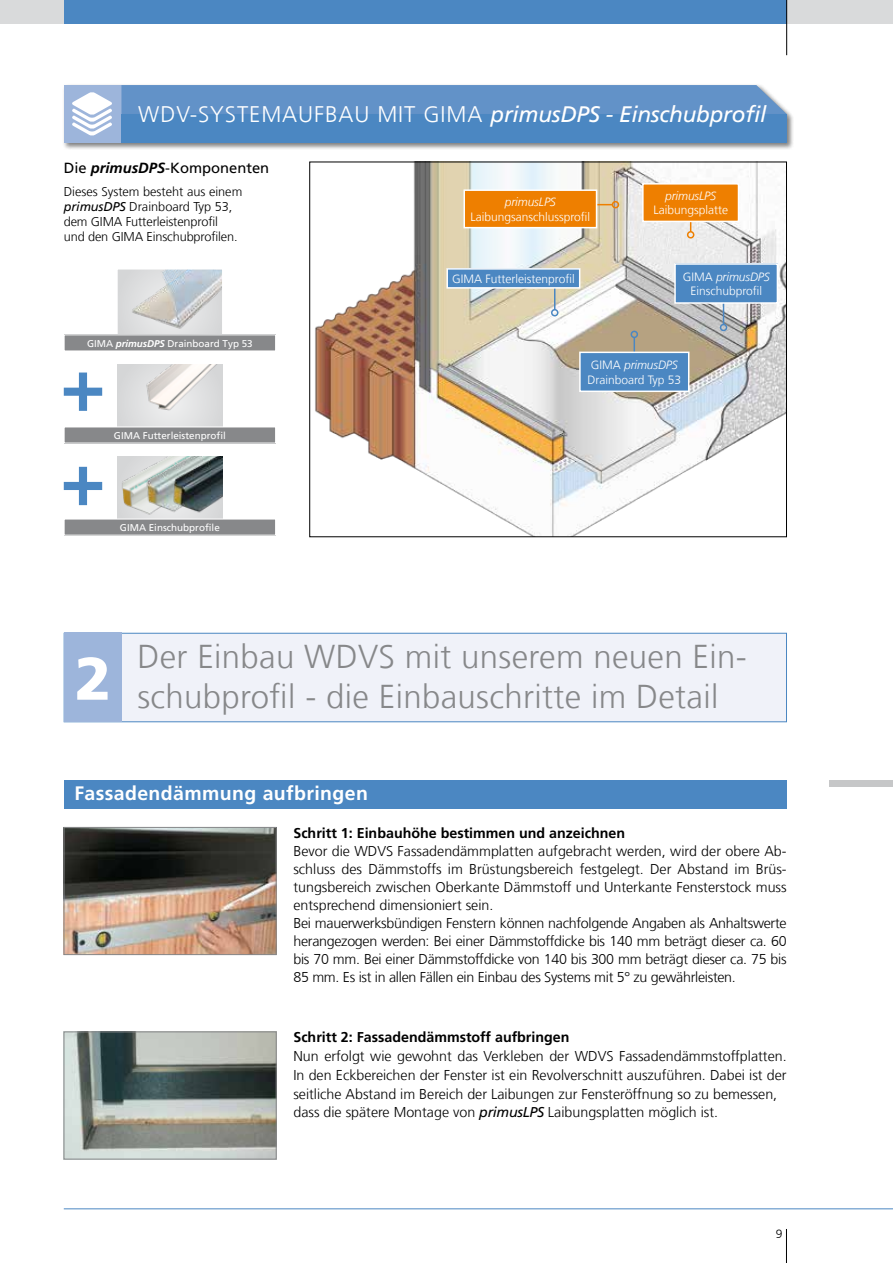
<style>
.page{position:relative;width:893px;height:1263px;background:#fff}
.page>*{position:absolute;margin:0;border:0;box-sizing:border-box;transform-origin:0 0}
.t1{font:300 33px/39.6px "Frutiger LT Com";letter-spacing:.01em;color:#87888a}
.t2{font:italic 22.5px "Frutiger LT Com";letter-spacing:-.01em;color:#fff}
.t3{font:700 19.5px "Frutiger LT Com";letter-spacing:.02em;color:#fff}
.t4{font:14.7px "Frutiger LT Com";color:#000}
.t5{font:300 14.25px/18px "Frutiger LT Com";letter-spacing:-.02em;color:#000}
.t6{font:300 14.25px/18.8px "Frutiger LT Com";color:#000}
.t7{font:700 14.25px "Frutiger LT Com";color:#000}
.t8{font:300 12.75px/15px "Frutiger LT Com";letter-spacing:-.01em;color:#000}
.t9{font:300 12px/14.4px "Frutiger LT Com";color:#fff;text-align:center}
.t10{font:italic 300 12px "Frutiger LT Com";letter-spacing:-.01em;color:#fff}
.t11{font:300 12px "Frutiger LT Com";color:#000}
.t12{font:9.75px "Frutiger LT Com";color:#fff}
.s1{font-weight:300;font-style:normal}
.s2{font-weight:700;font-style:italic}
.s3{font-weight:400;font-style:italic}
.s4{font-style:italic}
</style>
<div class="page">
<hr style="left:64px;top:1208px;width:829px;height:1px;background:#4b87c2">
<hr style="left:786px;top:1229px;width:1px;height:34px;background:#000">
<div style="left:0;top:0;width:893px;height:23px;background:#d9dadb"></div>
<div style="left:64px;top:0;width:723px;height:23px;background:#4b87c2"></div>
<hr style="left:786px;top:0;width:1px;height:55px;background:#000">
<div style="left:64px;top:780px;width:723px;height:28px;background:#4b87c2"></div>
<div style="left:829px;top:780px;width:64px;height:7px;background:#c6c7c8"></div>
<img style="left:66px;top:829px;width:208px;height:124px">
<div style="left:64px;top:827px;width:212px;height:128px;border:1px solid #87888a"></div>
<svg style="left:64px;top:467px;width:38px;height:38px"></svg>
<svg style="left:64px;top:372px;width:38px;height:39px"></svg>
<img style="left:117px;top:364px;width:106px;height:62px">
<img style="left:117px;top:456px;width:106px;height:63px">
<div style="left:64px;top:427px;width:212px;height:16px;background:#87888a"></div>
<div style="left:64px;top:519px;width:212px;height:16px;background:#87888a"></div>
<div style="left:64px;top:519px;width:212px;height:16px;border:1px solid #fff"></div>
<img style="left:119px;top:271px;width:102px;height:63px">
<div style="left:117px;top:269px;width:106px;height:76px;border:1px solid #fff"></div>
<div style="left:64px;top:335px;width:212px;height:16px;background:#87888a"></div>
<div style="left:64px;top:334px;width:212px;height:17px;border:1px solid #fff"></div>
<img style="left:315px;top:164px;width:470px;height:371px">
<svg style="left:723px;top:304px;width:1px;height:20px"></svg>
<div style="left:720px;top:324px;width:7px;height:7px;border:2px solid #4b87c2;border-radius:50%"></div>
<svg style="left:554px;top:289px;width:1px;height:20px"></svg>
<div style="left:551px;top:309px;width:7px;height:7px;border:2px solid #4b87c2;border-radius:50%"></div>
<div style="left:675px;top:264px;width:102px;height:39px;background:#4b87c2"></div>
<div style="left:674px;top:263px;width:104px;height:41px;border:2px solid #fff"></div>
<div style="left:447px;top:269px;width:133px;height:19px;background:#4b87c2"></div>
<div style="left:446px;top:268px;width:134px;height:21px;border:2px solid #fff"></div>
<div style="left:687px;top:231px;width:7px;height:8px;border:2px solid #ee7f00;border-radius:50%"></div>
<div style="left:643px;top:184px;width:95px;height:37px;background:#ee7f00"></div>
<div style="left:642px;top:183px;width:97px;height:39px;border:2px solid #fff"></div>
<hr style="left:634px;top:337px;width:1px;height:30px;background:#4b87c2">
<div style="left:631px;top:331px;width:7px;height:7px;border:2px solid #4b87c2;border-radius:50%"></div>
<div style="left:580px;top:352px;width:109px;height:39px;background:#4b87c2"></div>
<div style="left:579px;top:352px;width:110px;height:40px;border:2px solid #fff"></div>
<svg style="left:597px;top:204px;width:15px;height:1px"></svg>
<div style="left:612px;top:201px;width:7px;height:7px;border:2px solid #ee7f00;border-radius:50%"></div>
<div style="left:464px;top:190px;width:133px;height:38px;background:#ee7f00"></div>
<div style="left:463px;top:189px;width:134px;height:39px;border:2px solid #fff"></div>
<div style="left:64px;top:633px;width:723px;height:89px;background:#f0f2f9;border:1px solid #4b87c2"></div>
<div style="left:64px;top:632px;width:58px;height:90px;background:#9db5db"></div>
<div style="left:62px;top:83px;width:732px;height:67px;background:#000;opacity:.5"></div>
<div style="left:64px;top:85px;width:57px;height:58px;background:#9db5db"></div>
<div style="left:121px;top:85px;width:666px;height:29px;background:#6292c8"></div>
<div style="left:121px;top:114px;width:666px;height:29px;background:#4b87c2"></div>
<svg style="left:72px;top:92px;width:40px;height:44px"></svg>
<img style="left:66px;top:1034px;width:208px;height:123px">
<div style="left:64px;top:1032px;width:212px;height:127px;border:1px solid #87888a"></div>
<h2 class="t2" style="left:138px;top:101px;width:630px"><span class="s1">WDV-SYSTEMAUFBAU MIT GIMA</span> primusDPS - Einschubprofil</h2>
<p class="t4" style="left:64px;top:159px;width:207px">Die <span class="s2">primusDPS</span>-Komponenten</p>
<p class="t8" style="left:64px;top:184px;width:180px">Dieses System besteht aus einem <span class="s3">primusDPS</span> Drainboard Typ 53, dem GIMA Futterleistenprofil<br>und den GIMA Einschubprofilen.</p>
<p class="t12" style="left:87px;top:337px;width:167px">GIMA <span class="s2">primusDPS</span> Drainboard Typ 53</p>
<p class="t12" style="left:114px;top:430px;width:113px">GIMA Futterleistenprofil</p>
<p class="t12" style="left:120px;top:522px;width:101px">GIMA Einschubprofile</p>
<p class="t10" style="left:505px;top:195px;width:53px">primusLPS</p>
<p class="t9" style="left:470px;top:209px;width:121px">Laibungsanschlussprofil</p>
<p class="t9" style="left:452px;top:272px;width:124px">GIMA Futterleistenprofil</p>
<p class="t10" style="left:665px;top:189px;width:53px">primusLPS</p>
<p class="t9" style="left:653px;top:203px;width:76px">Laibungsplatte</p>
<p class="t9" style="left:683px;top:269px;width:89px">GIMA <span class="s4">primusDPS<br></span>Einschubprofil</p>
<p class="t9" style="left:587px;top:358px;width:95px;text-align:left">GIMA <span class="s4">primusDPS<br></span>Drainboard Typ 53</p>
<h1 class="t1" style="left:75px;top:637px;width:673px;text-indent:63px">Der Einbau WDVS mit unserem neuen Ein-<br><sup>2</sup> schubprofil - die Einbauschritte im Detail</h1>
<h3 class="t3" style="left:74px;top:782px;width:295px">Fassadendämmung aufbringen</h3>
<p class="t7" style="left:293px;top:824px;width:333px">Schritt 1: Einbauhöhe bestimmen und anzeichnen</p>
<p class="t5" style="left:293px;top:842px;width:495px">Bevor die WDVS Fassadendämmplatten aufgebracht werden, wird der obere Ab&shy;schluss des Dämmstoffs im Brüstungsbereich festgelegt. Der Abstand im Brüs&shy;tungsbereich zwischen Oberkante Dämmstoff und Unterkante Fensterstock muss entsprechend dimensioniert sein.<br>Bei mauerwerksbündigen Fenstern können nachfolgende Angaben als Anhaltswerte herangezogen werden: Bei einer Dämmstoffdicke bis 140 mm beträgt dieser ca. 60 bis 70 mm. Bei einer Dämmstoffdicke von 140 bis 300 mm beträgt dieser ca. 75 bis 85 mm. Es ist in allen Fällen ein Einbau des Systems mit 5° zu gewährleisten.</p>
<p class="t7" style="left:293px;top:1029px;width:278px">Schritt 2: Fassadendämmstoff aufbringen</p>
<p class="t6" style="left:293px;top:1047px;width:495px">Nun erfolgt wie gewohnt das Verkleben der WDVS Fassadendämmstoffplatten.<br>In den Eckbereichen der Fenster ist ein Revolverschnitt auszuführen. Dabei ist der seitliche Abstand im Bereich der Laibungen zur Fensteröffnung so zu bemessen, dass die spätere Montage von <span class="s3">primusLPS</span> Laibungsplatten möglich ist.</p>
<p class="t11" style="left:776px;top:1227px;width:8px">9</p>
</div>
